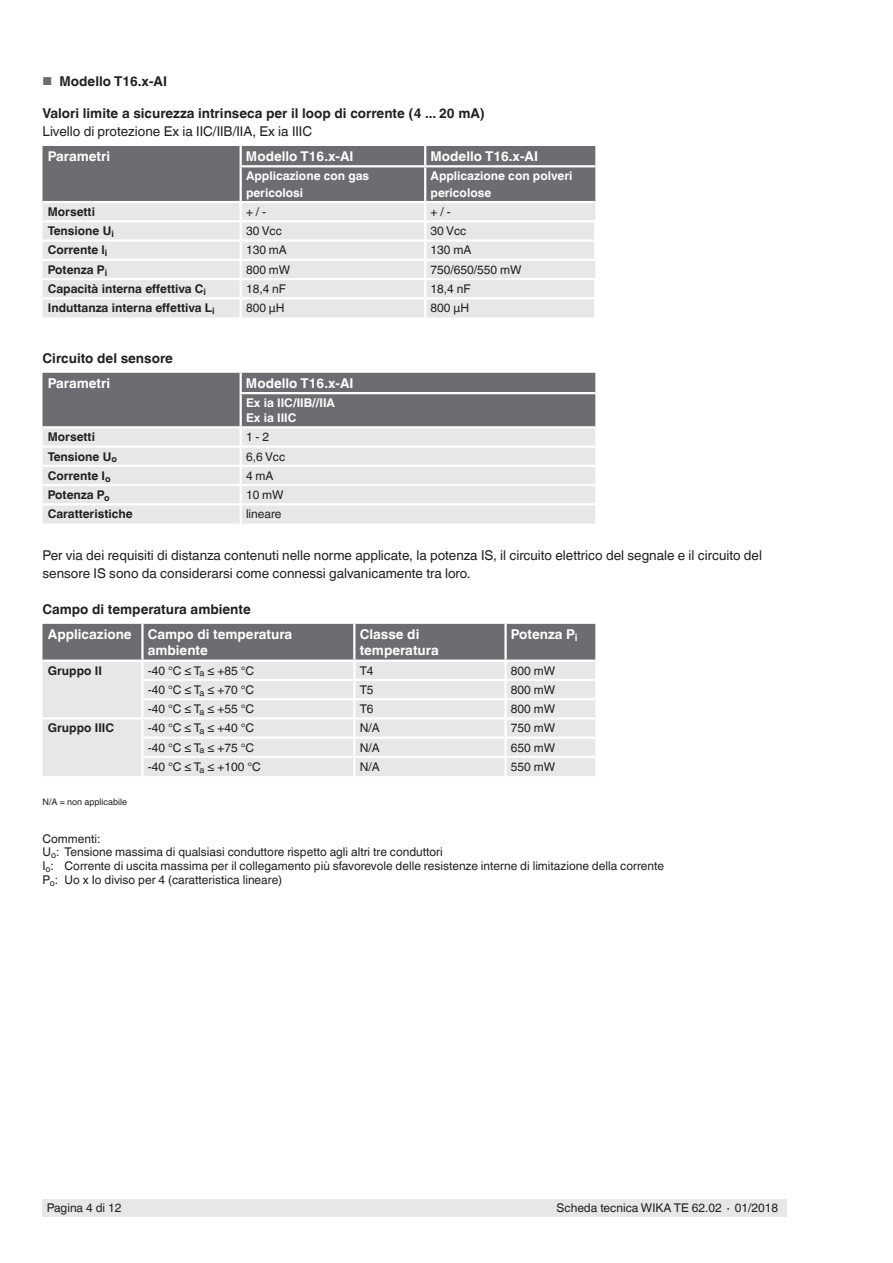
<style>
.page{position:relative;width:893px;height:1263px;background:#fff}
.page>*{position:absolute;margin:0;border:0;box-sizing:border-box;transform-origin:0 0}
.t1{font:13.5px/18px "Helvetica World";color:#231f20}
.t2{font:700 13.5px/16.5px "Helvetica World";color:#fff}
.t3{font:700 13.5px "Helvetica World";color:#231f20}
.t4{font:12px/13.6px "Helvetica World";color:#231f20}
.t5{font:700 12px "Helvetica World";color:#231f20}
.t6{font:700 12px/16.5px "Helvetica World";color:#fff}
.t7{font:9px "Helvetica World";color:#231f20}
.s1{font-weight:400;font-size:11.55px;color:#6c6d70}
</style>
<div class="page">
<div style="left:43px;top:1199px;width:744px;height:17px;background:#e6e7e9"></div>
<svg style="left:43px;top:146px;width:553px;height:171px;background:#c2c3c5"></svg>
<hr style="left:240px;top:167px;width:2px;height:34px;background:#fff">
<hr style="left:43px;top:201px;width:198px;height:2px;background:#fff">
<svg style="left:43px;top:373px;width:552px;height:151px;background:#bdbec0"></svg>
<hr style="left:241px;top:445px;width:354px;height:3px;background:#fff">
<svg style="left:43px;top:624px;width:552px;height:152px;background:#cbccce"></svg>
<hr style="left:506px;top:756px;width:89px;height:2px;background:#fff">
<hr style="left:504px;top:758px;width:3px;height:18px;background:#fff">
<p class="t3" style="left:43px;top:74px;width:126px"><span class="s1">■</span> Modello T16.x-AI</p>
<p class="t3" style="left:43px;top:105px;width:444px">Valori limite a sicurezza intrinseca per il loop di corrente (4 ... 20 mA)</p>
<p class="t1" style="left:43px;top:122px;width:271px">Livello di protezione Ex ia IIC/IIB/IIA, Ex ia IIIC</p>
<p class="t2" style="left:48px;top:148px;width:64px">Parametri</p>
<p class="t2" style="left:246px;top:148px;width:109px">Modello T16.x-AI</p>
<p class="t2" style="left:431px;top:148px;width:109px">Modello T16.x-AI</p>
<p class="t6" style="left:246px;top:168px;width:125px">Applicazione con gas pericolosi</p>
<p class="t6" style="left:431px;top:168px;width:143px">Applicazione con polveri pericolose</p>
<p class="t5" style="left:48px;top:205px;width:49px">Morsetti</p>
<p class="t4" style="left:246px;top:205px;width:22px">+ / -</p>
<p class="t4" style="left:431px;top:205px;width:22px">+ / -</p>
<p class="t5" style="left:48px;top:224px;width:68px">Tensione U<sub>i</sub></p>
<p class="t4" style="left:246px;top:224px;width:37px">30 Vcc</p>
<p class="t4" style="left:431px;top:224px;width:37px">30 Vcc</p>
<p class="t5" style="left:48px;top:243px;width:61px">Corrente l<sub>i</sub></p>
<p class="t4" style="left:246px;top:243px;width:42px">130 mA</p>
<p class="t4" style="left:431px;top:243px;width:42px">130 mA</p>
<p class="t5" style="left:48px;top:263px;width:61px">Potenza P<sub>i</sub></p>
<p class="t4" style="left:246px;top:263px;width:46px">800 mW</p>
<p class="t4" style="left:431px;top:263px;width:93px">750/650/550 mW</p>
<p class="t5" style="left:48px;top:282px;width:160px">Capacità interna effettiva C<sub>i</sub></p>
<p class="t4" style="left:246px;top:282px;width:42px">18,4 nF</p>
<p class="t4" style="left:431px;top:282px;width:42px">18,4 nF</p>
<p class="t5" style="left:48px;top:301px;width:168px">Induttanza interna effettiva L<sub>i</sub></p>
<p class="t4" style="left:246px;top:301px;width:40px">800 µH</p>
<p class="t4" style="left:431px;top:301px;width:40px">800 µH</p>
<p class="t3" style="left:43px;top:350px;width:132px">Circuito del sensore</p>
<p class="t2" style="left:48px;top:375px;width:64px">Parametri</p>
<p class="t2" style="left:246px;top:375px;width:109px">Modello T16.x-AI</p>
<p class="t6" style="left:246px;top:395px;width:91px;line-height:15px">Ex ia IIC/IIB//IIA<br>Ex ia IIIC</p>
<p class="t5" style="left:48px;top:430px;width:49px">Morsetti</p>
<p class="t4" style="left:246px;top:430px;width:25px">1 - 2</p>
<p class="t5" style="left:48px;top:449px;width:71px">Tensione U<sub>o</sub></p>
<p class="t4" style="left:246px;top:450px;width:41px">6,6 Vcc</p>
<p class="t5" style="left:48px;top:469px;width:64px">Corrente I<sub>o</sub></p>
<p class="t4" style="left:246px;top:469px;width:29px">4 mA</p>
<p class="t5" style="left:48px;top:488px;width:64px">Potenza P<sub>o</sub></p>
<p class="t4" style="left:246px;top:488px;width:39px">10 mW</p>
<p class="t5" style="left:48px;top:507px;width:86px">Caratteristiche</p>
<p class="t4" style="left:246px;top:507px;width:37px">lineare</p>
<p class="t1" style="left:43px;top:546px;width:721px">Per via dei requisiti di distanza contenuti nelle norme applicate, la potenza IS, il circuito elettrico del segnale e il circuito del sensore IS sono da considerarsi come connessi galvanicamente tra loro.</p>
<p class="t3" style="left:43px;top:601px;width:210px">Campo di temperatura ambiente</p>
<p class="t2" style="left:148px;top:626px;width:146px;text-indent:-100px">Applicazione Campo di temperatura ambiente</p>
<p class="t2" style="left:360px;top:626px;width:81px">Classe di temperatura</p>
<p class="t2" style="left:511px;top:626px;width:68px">Potenza P<sub>i</sub></p>
<p class="t5" style="left:48px;top:663px;width:56px">Gruppo II</p>
<p class="t4" style="left:148px;top:664px;width:108px">-40 °C ≤ T<sub>a</sub> ≤ +85 °C</p>
<p class="t4" style="left:360px;top:664px;width:15px">T4</p>
<p class="t4" style="left:511px;top:664px;width:46px">800 mW</p>
<p class="t4" style="left:148px;top:683px;width:108px">-40 °C ≤ T<sub>a</sub> ≤ +70 °C</p>
<p class="t4" style="left:360px;top:683px;width:15px">T5</p>
<p class="t4" style="left:511px;top:683px;width:46px">800 mW</p>
<p class="t4" style="left:148px;top:702px;width:108px">-40 °C ≤ T<sub>a</sub> ≤ +55 °C</p>
<p class="t4" style="left:360px;top:702px;width:15px">T6</p>
<p class="t4" style="left:511px;top:702px;width:46px">800 mW</p>
<p class="t5" style="left:48px;top:721px;width:68px">Gruppo IIIC</p>
<p class="t4" style="left:148px;top:721px;width:108px">-40 °C ≤ T<sub>a</sub> ≤ +40 °C</p>
<p class="t4" style="left:360px;top:721px;width:22px">N/A</p>
<p class="t4" style="left:511px;top:721px;width:46px">750 mW</p>
<p class="t4" style="left:148px;top:741px;width:108px">-40 °C ≤ T<sub>a</sub> ≤ +75 °C</p>
<p class="t4" style="left:360px;top:741px;width:22px">N/A</p>
<p class="t4" style="left:511px;top:741px;width:46px">650 mW</p>
<p class="t4" style="left:148px;top:760px;width:115px">-40 °C ≤ T<sub>a</sub> ≤ +100 °C</p>
<p class="t4" style="left:360px;top:760px;width:22px">N/A</p>
<p class="t4" style="left:511px;top:760px;width:46px">550 mW</p>
<p class="t7" style="left:43px;top:796px;width:86px">N/A = non applicabile</p>
<p class="t4" style="left:43px;top:832px;width:623px">Commenti:<br>U<sub>o</sub>: Tensione massima di qualsiasi conduttore rispetto agli altri tre conduttori<br>I<sub>o</sub>: Corrente di uscita massima per il collegamento più sfavorevole delle resistenze interne di limitazione della corrente P<sub>o</sub>: Uo x Io diviso per 4 (caratteristica lineare)</p>
<p class="t4" style="left:47px;top:1201px;width:76px">Pagina 4 di 12</p>
<p class="t4" style="left:557px;top:1201px;width:223px">Scheda tecnica WIKA TE 62.02 ∙ 01/2018</p>
</div>
